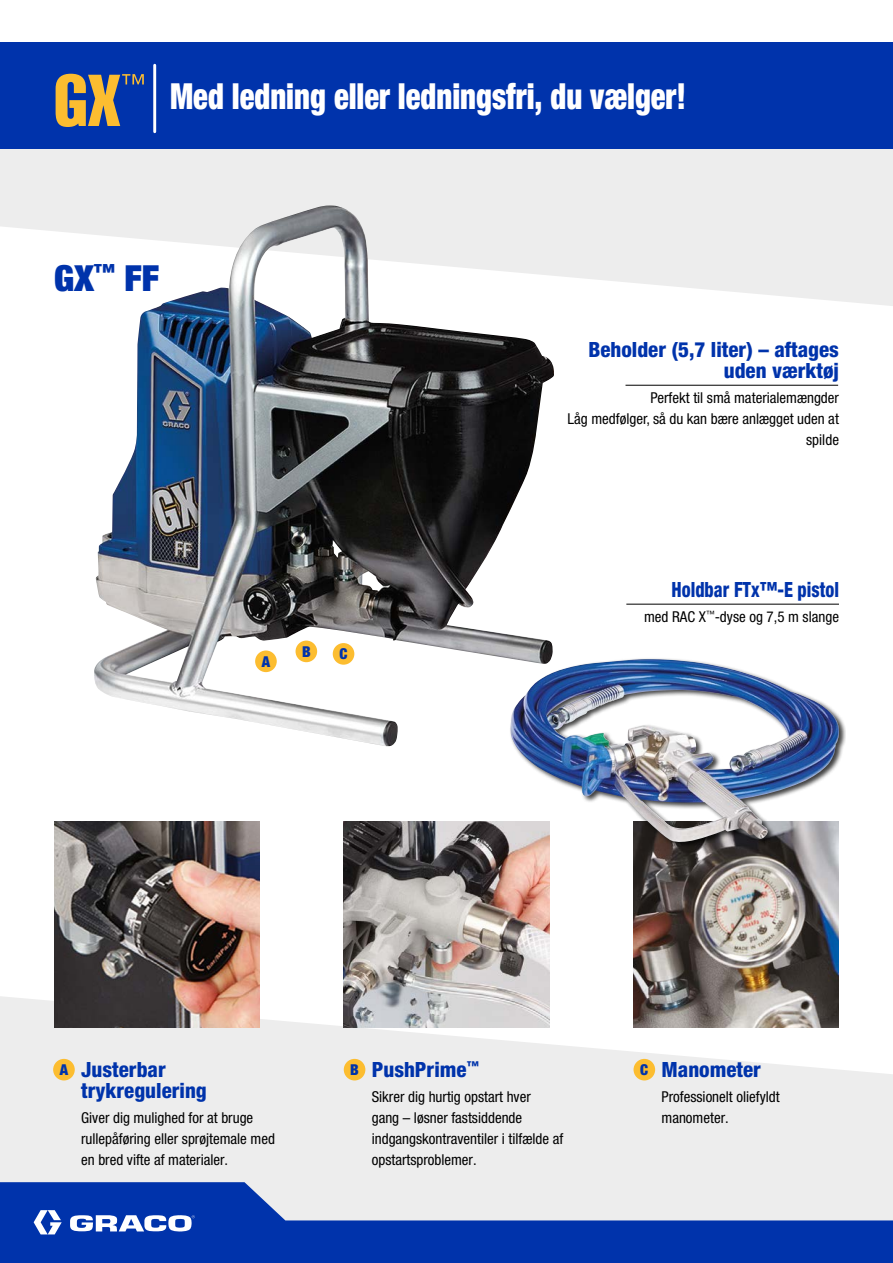
<style>
.page{position:relative;width:893px;height:1263px;background:#fff}
.page>*{position:absolute;margin:0;border:0;box-sizing:border-box;transform-origin:0 0}
.t1{font:900 condensed 36px "Helvetica Neue LTW1 G";color:#fff;scale:.85 1}
.t2{font:900 condensed 36px "Helvetica Neue LTW1 G";color:#0033ab}
.t3{font:800 condensed 21px/21px "Helvetica Neue LTW1 G";color:#0033ab}
.t4{font:800 condensed 21px "Helvetica Neue LTW1 G";color:#0033ab;scale:.85 1}
.t5{font:condensed 15px/21px "Helvetica Neue LTW1 G";color:#000}
.t6{font:900 condensed 15px "Helvetica Neue LTW1 G";color:#0033ab}
</style>
<div class="page">
<svg style="left:0;top:996px;width:893px;height:186px;background:#efefee"></svg>
<svg style="left:0;top:149px;width:893px;height:157px;background:#efefef"></svg>
<svg style="left:0;top:1182px;width:893px;height:81px;background:#5273c1"></svg>
<div style="left:0;top:43px;width:893px;height:106px;background:#0033ab"></div>
<img style="left:633px;top:849px;width:206px;height:178px">
<img style="left:344px;top:821px;width:205px;height:206px">
<img style="left:54px;top:821px;width:205px;height:206px">
<div style="left:53px;top:1059px;width:22px;height:21px;background:#fcbd30;border-radius:50%"></div>
<div style="left:344px;top:1059px;width:21px;height:21px;background:#fcbd30;border-radius:50%"></div>
<div style="left:633px;top:1059px;width:22px;height:21px;background:#fcbd30;border-radius:50%"></div>
<img style="left:94px;top:206px;width:460px;height:540px">
<div style="left:296px;top:641px;width:21px;height:21px;background:#fcbd30;border-radius:50%"></div>
<div style="left:255px;top:650px;width:22px;height:22px;background:#fcbd30;border-radius:50%"></div>
<div style="left:333px;top:643px;width:21px;height:22px;background:#fcbd30;border-radius:50%"></div>
<div style="left:509px;top:657px;width:337px;height:192px;background:#000;opacity:.75"></div>
<img style="left:510px;top:659px;width:329px;height:184px">
<svg style="left:34px;top:1210px;width:28px;height:24px"></svg>
<svg style="left:70px;top:1215px;width:125px;height:17px"></svg>
<svg style="left:56px;top:74px;width:88px;height:53px"></svg>
<hr style="left:153px;top:65px;width:3px;height:67px;background:#fff">
<hr style="left:626px;top:604px;width:213px;height:1px;background:#000">
<hr style="left:625px;top:385px;width:213px;height:1px;background:#000">
<h1 class="t1" style="left:170px;top:75px;width:608px">Med ledning eller ledningsfri, du vælger!</h1>
<h1 class="t2" style="left:54px;top:254px;width:107px">GX<sup>™</sup> FF</h1>
<p class="t6" style="left:262px;top:652px;width:10px">A</p>
<p class="t6" style="left:302px;top:642px;width:10px">B</p>
<p class="t6" style="left:339px;top:645px;width:10px">C</p>
<h2 class="t3" style="left:588px;top:339px;width:252px;text-align:right">Beholder (5,7 liter) – aftages uden værktøj</h2>
<p class="t5" style="left:567px;top:388px;width:273px;text-align:right">Perfekt til små materialemængder<br>Låg medfølger, så du kan bære anlægget uden at spilde</p>
<h2 class="t4" style="left:671px;top:576px;width:199px">Holdbar FTx™-E pistol</h2>
<p class="t5" style="left:644px;top:606px;width:196px">med RAC X<sup>™</sup>-dyse og 7,5 m slange</p>
<h2 class="t3" style="left:372px;top:1059px;width:109px">PushPrime<sup>™</sup></h2>
<p class="t5" style="left:372px;top:1086px;width:193px">Sikrer dig hurtig opstart hver<br>gang – løsner fastsiddende indgangskontraventiler i tilfælde af opstartsproblemer.</p>
<h2 class="t3" style="left:81px;top:1059px;width:127px">Justerbar trykregulering</h2>
<p class="t5" style="left:81px;top:1107px;width:195px">Giver dig mulighed for at bruge rullepåføring eller sprøjtemale med en bred vifte af materialer.</p>
<p class="t6" style="left:60px;top:1061px;width:10px">A</p>
<p class="t6" style="left:350px;top:1061px;width:10px">B</p>
<p class="t6" style="left:640px;top:1061px;width:10px">C</p>
<h2 class="t3" style="left:661px;top:1059px;width:101px">Manometer</h2>
<p class="t5" style="left:661px;top:1086px;width:120px">Professionelt oliefyldt manometer.</p>
</div>
